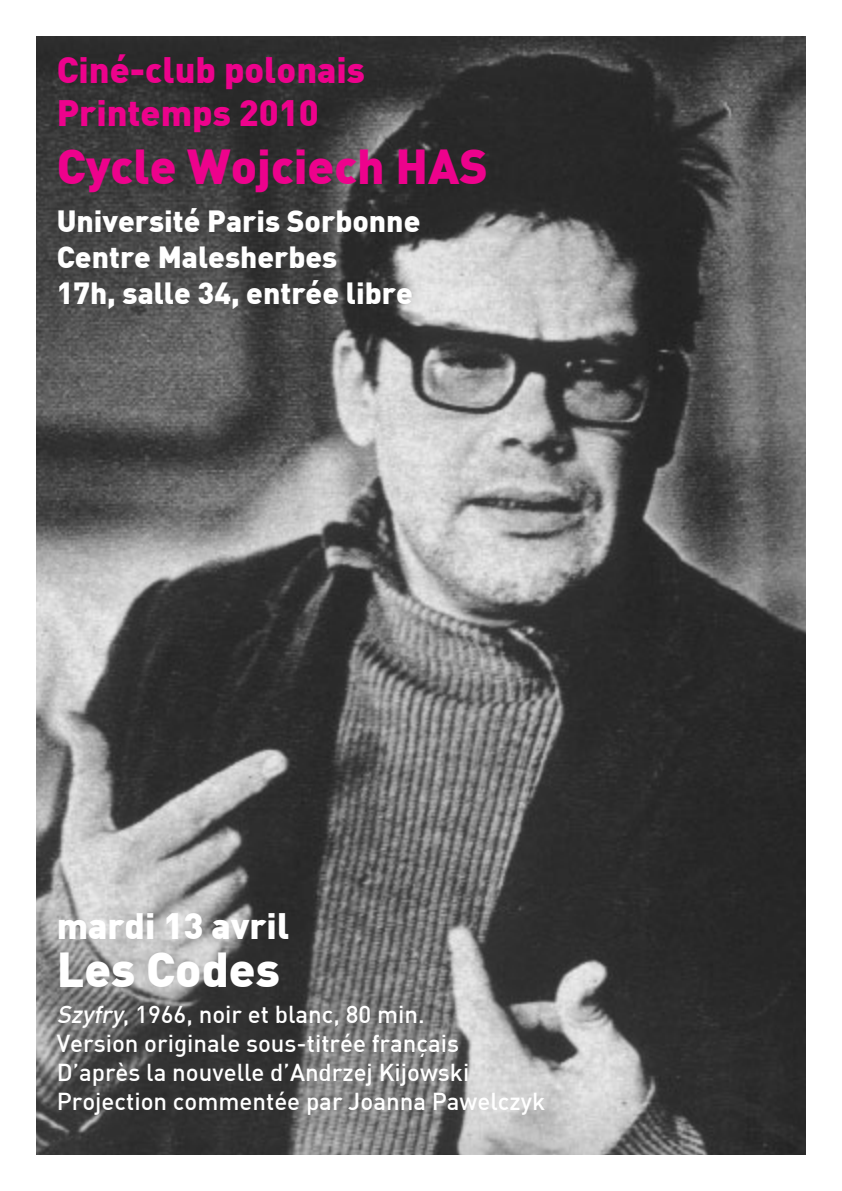
<style>
.page{position:relative;width:842px;height:1191px;background:#fff}
.page>*{position:absolute;margin:0;border:0;box-sizing:border-box;transform-origin:0 0}
.t1{font:900 48px "DIN";color:#ed028c}
.t2{font:900 48px "DIN";color:#fff}
.t3{font:900 36px "DIN";color:#ed028c}
.t4{font:900 36px "DIN";color:#fff}
.t5{font:900 30px "DIN";color:#fff}
.t6{font:500 24px "DIN";color:#fff}
.s1{font-style:italic}
</style>
<div class="page">
<img style="left:36px;top:36px;width:770px;height:1119px">
<p class="t3" style="left:57px;top:46px;width:310px">Ciné-club polonais</p>
<p class="t3" style="left:57px;top:89px;width:264px">Printemps 2010</p>
<p class="t1" style="left:57px;top:134px;width:433px">Cycle Wojciech HAS</p>
<p class="t5" style="left:57px;top:201px;width:365px">Université Paris Sorbonne</p>
<p class="t5" style="left:57px;top:237px;width:282px">Centre Malesherbes</p>
<p class="t5" style="left:57px;top:273px;width:358px">17h, salle 34, entrée libre</p>
<p class="t4" style="left:57px;top:902px;width:234px">mardi 13 avril</p>
<p class="t2" style="left:57px;top:937px;width:225px">Les Codes</p>
<p class="t6" style="left:57px;top:999px;width:370px"><span class="s1">Szyfry</span>, 1966, noir et blanc, 80 min.</p>
<p class="t6" style="left:57px;top:1028px;width:404px">Version originale sous-titrée français</p>
<p class="t6" style="left:57px;top:1056px;width:414px">D’après la nouvelle d’Andrzej Kijowski</p>
<p class="t6" style="left:57px;top:1085px;width:490px">Projection commentée par Joanna Pawelczyk</p>
</div>
